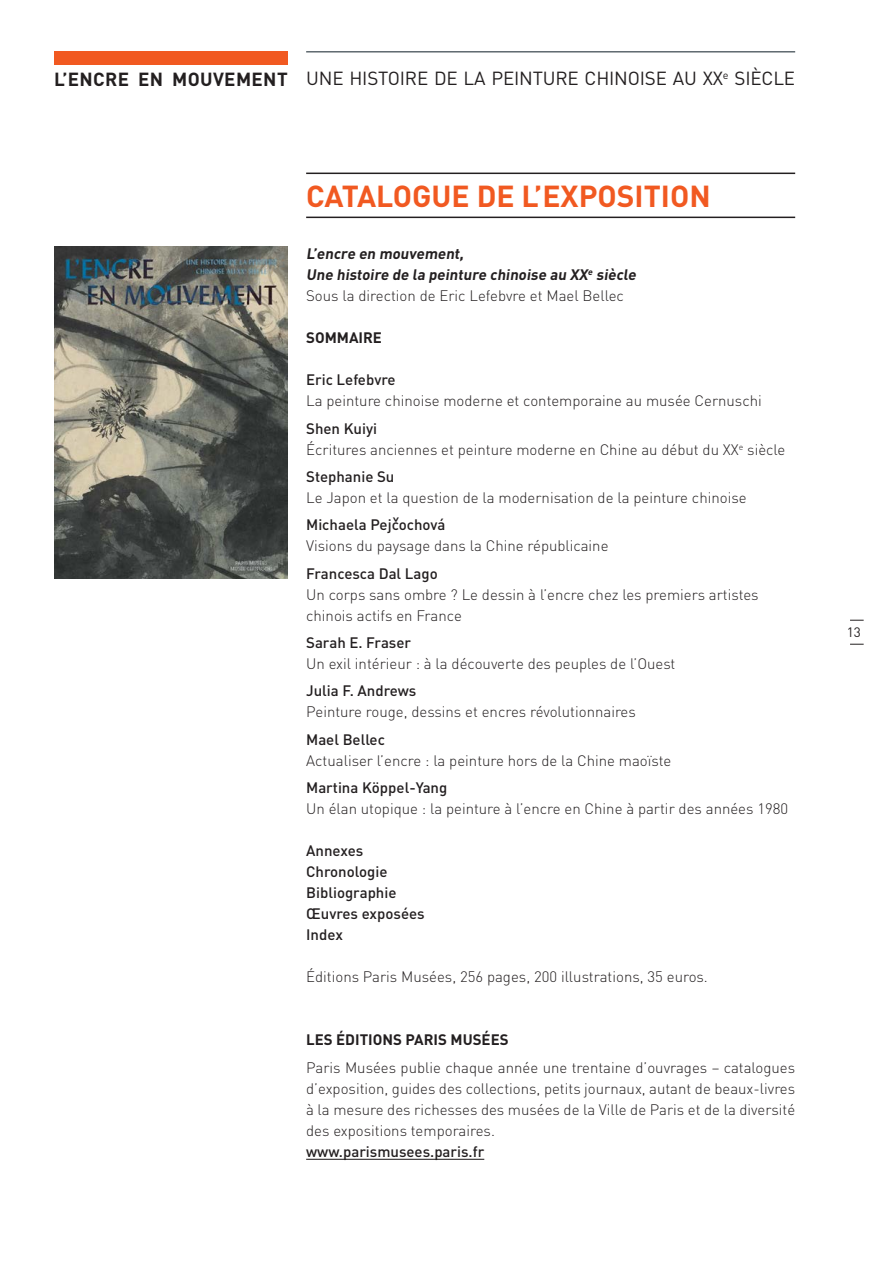
<style>
.page{position:relative;width:893px;height:1263px;background:#fff}
.page>*{position:absolute;margin:0;border:0;box-sizing:border-box;transform-origin:0 0}
.t1{font:700 30px "DIN";color:#f15921}
.t2{font:18.75px "DIN";letter-spacing:-.01em;color:#231f20}
.t3{font:300 15px/21px "DIN";color:#231f20}
.t4{font:500 15px/21px "DIN";color:#231f20}
.t5{font:700 15px/21px "DIN";color:#231f20}
.t6{font:13.5px "DIN";color:#231f20}
.s1{font-weight:700}
.s2{font-weight:300}
.s3{font-weight:500}
</style>
<div class="page">
<hr style="left:306px;top:51px;width:489px;height:2px;background:#5f696f">
<div style="left:54px;top:51px;width:234px;height:14px;background:#f15921"></div>
<svg style="left:850px;top:620px;width:14px;height:1px"></svg>
<svg style="left:850px;top:644px;width:14px;height:1px"></svg>
<img style="left:54px;top:247px;width:234px;height:331px">
<hr style="left:306px;top:173px;width:489px;height:1px;background:#231f20">
<hr style="left:306px;top:217px;width:489px;height:1px;background:#231f20">
<hr style="left:306px;top:1159px;width:178px;height:1px;background:#231f20">
<p class="t2" style="left:54px;top:67px;width:743px"><span class="s1">L’ENCRE EN MOUVEMENT</span> UNE HISTOIRE DE LA PEINTURE CHINOISE AU XX<sup>e</sup> SIÈCLE</p>
<h1 class="t1" style="left:306px;top:176px;width:406px">CATALOGUE DE L’EXPOSITION</h1>
<p class="t5" style="left:306px;top:243px;width:334px">L’encre en mouvement,<br>Une histoire de la peinture chinoise au XX<sup>e</sup> siècle<br><span class="s2">Sous la direction de Eric Lefebvre et Mael Bellec</span></p>
<p class="t5" style="left:306px;top:327px;width:77px">SOMMAIRE</p>
<p class="t4" style="left:306px;top:369px;width:91px">Eric Lefebvre</p>
<p class="t3" style="left:306px;top:390px;width:457px">La peinture chinoise moderne et contemporaine au musée Cernuschi</p>
<p class="t3" style="left:306px;top:417px;width:481px"><span class="s3">Shen Kuiyi<br></span>Écritures anciennes et peinture moderne en Chine au début du XX<sup>e</sup> siècle</p>
<p class="t4" style="left:306px;top:465px;width:90px">Stephanie Su</p>
<p class="t3" style="left:306px;top:487px;width:442px">Le Japon et la question de la modernisation de la peinture chinoise</p>
<p class="t4" style="left:306px;top:514px;width:141px">Michaela Pejcochová</p>
<p class="t3" style="left:306px;top:535px;width:304px">Visions du paysage dans la Chine républicaine</p>
<p class="t4" style="left:306px;top:562px;width:133px">Francesca Dal Lago</p>
<p class="t3" style="left:306px;top:584px;width:454px">Un corps sans ombre ? Le dessin à l’encre chez les premiers artistes chinois actifs en France</p>
<p class="t4" style="left:306px;top:632px;width:106px">Sarah E. Fraser</p>
<p class="t3" style="left:306px;top:653px;width:371px">Un exil intérieur : à la découverte des peuples de l’Ouest</p>
<p class="t4" style="left:306px;top:680px;width:112px">Julia F. Andrews</p>
<p class="t3" style="left:306px;top:701px;width:331px">Peinture rouge, dessins et encres révolutionnaires</p>
<p class="t4" style="left:306px;top:728px;width:80px">Mael Bellec</p>
<p class="t3" style="left:306px;top:750px;width:367px">Actualiser l’encre : la peinture hors de la Chine maoïste</p>
<p class="t4" style="left:306px;top:777px;width:143px">Martina Köppel-Yang</p>
<p class="t3" style="left:306px;top:798px;width:484px">Un élan utopique : la peinture à l’encre en Chine à partir des années 1980</p>
<p class="t4" style="left:306px;top:840px;width:120px">Annexes<br>Chronologie<br>Bibliographie<br>Œuvres exposées<br>Index</p>
<p class="t3" style="left:306px;top:966px;width:403px">Éditions Paris Musées, 256 pages, 200 illustrations, 35 euros.</p>
<p class="t5" style="left:306px;top:1029px;width:204px">LES ÉDITIONS PARIS MUSÉES</p>
<p class="t3" style="left:306px;top:1056px;width:490px;text-align:justify">Paris Musées publie chaque année une trentaine d’ouvrages – catalogues d’exposition, guides des collections, petits journaux, autant de beaux-livres à la mesure des richesses des musées de la Ville de Paris et de la diversité des expositions temporaires.</p>
<p class="t4" style="left:306px;top:1141px;width:180px">www.parismusees.paris.fr</p>
<p class="t6" style="left:847px;top:624px;width:16px">13</p>
</div>
